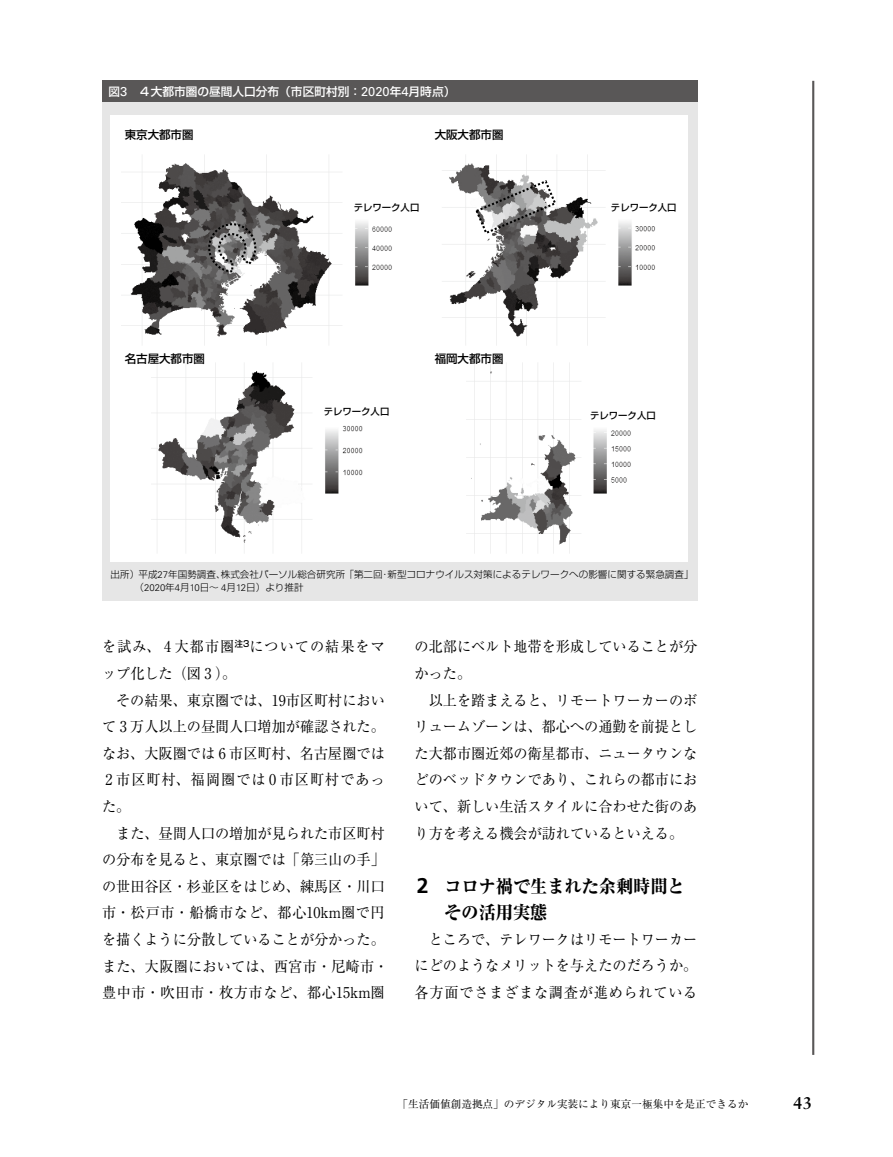
<style>
.page{position:relative;width:893px;height:1157px;background:#fff}
.page>*{position:absolute;margin:0;border:0;box-sizing:border-box;transform-origin:0 0}
.t1{font:800 18px/26.5px "Ryumin Pro";color:#000;scale:.95 1}
.t2{font:700 16.95px "Sabon LT Std";color:#000}
.t3{font:14.85px/26.5px "Ryumin Pro";color:#000;text-align:justify;scale:.95 1}
.t4{font:14.85px/26.5px "Ryumin Pro";letter-spacing:.07em;color:#000;scale:.95 1}
.t5{font:500 11.7px "Shin Go Pro";color:#fff}
.t6{font:500 11.4px "Shin Go Pro";color:#000}
.t7{font:10.65px "Ryumin Pro";color:#000}
.t8{font:300 9.6px/12.8px "Shin Go Pro";color:#000}
.t9{font:500 9.45px "Shin Go Pro";color:#000}
.s1{font-family:"Univers LT Std";font-weight:400;font-size:12.9px}
.s2{font-family:"Univers LT Std"}
.s3{font-family:"Frutiger LT Std";font-weight:700;font-size:21.3px}
</style>
<div class="page">
<hr style="left:812px;top:81px;width:2px;height:973px;background:#595757">
<div style="left:102px;top:81px;width:595px;height:21px;background:#595757"></div>
<div style="left:102px;top:102px;width:595px;height:499px;background:#e6e6e6"></div>
<div style="left:110px;top:115px;width:578px;height:446px;background:#fff"></div>
<img style="left:121px;top:155px;width:535px;height:398px">
<svg style="left:207px;top:222px;width:50px;height:51px;background:#868585"></svg>
<svg style="left:474px;top:179px;width:84px;height:57px"></svg>
<p class="t5" style="left:108px;top:82px;width:348px">図<span class="s1">3</span>　４大都市圏の昼間人口分布（市区町村別：<span class="s1">2020</span>年<span class="s1">4</span>月時点）</p>
<p class="t6" style="left:125px;top:126px;width:70px">東京大都市圏</p>
<p class="t6" style="left:435px;top:126px;width:70px">大阪大都市圏</p>
<p class="t9" style="left:354px;top:200px;width:67px">テレワーク人口</p>
<p class="t9" style="left:611px;top:200px;width:67px">テレワーク人口</p>
<p class="t6" style="left:125px;top:349px;width:82px">名古屋大都市圏</p>
<p class="t6" style="left:435px;top:349px;width:70px">福岡大都市圏</p>
<p class="t9" style="left:324px;top:404px;width:67px">テレワーク人口</p>
<p class="t9" style="left:590px;top:408px;width:67px">テレワーク人口</p>
<p class="t8" style="left:134px;top:567px;width:561px;text-indent:-24px">出所）平成<span class="s2">27</span>年国勢調査、株式会社パーソル総合研究所「第二回・新型コロナウイルス対策によるテレワークへの影響に関する緊急調査」（<span class="s2">2020</span>年<span class="s2">4</span>月<span class="s2">10</span>日～ <span class="s2">4</span>月<span class="s2">12</span>日）より推計</p>
<p class="t4" style="left:102px;top:632px;width:299px">を試み、 4 大都市圏<sup>注3</sup>についての結果をマップ化した（図 3 ）。</p>
<p class="t3" style="left:102px;top:685px;width:299px;text-indent:14px">その結果、東京圏では、19市区町村において 3 万人以上の昼間人口増加が確認された。なお、大阪圏では 6 市区町村、名古屋圏では2 市区町村、福岡圏では 0 市区町村であった。</p>
<p class="t3" style="left:102px;top:818px;width:303px;text-align:left;text-indent:14px">また、昼間人口の増加が見られた市区町村の分布を見ると、東京圏では「第三山の手」の世田谷区・杉並区をはじめ、練馬区・川口市・松戸市・船橋市など、都心10km圏で円を描くように分散していることが分かった。また、大阪圏においては、西宮市・尼崎市・豊中市・吹田市・枚方市など、都心15km圏</p>
<p class="t3" style="left:415px;top:632px;width:299px">の北部にベルト地帯を形成していることが分かった。</p>
<p class="t3" style="left:415px;top:685px;width:299px;text-indent:14px">以上を踏まえると、リモートワーカーのボリュームゾーンは、都心への通勤を前提とした大都市圏近郊の衛星都市、ニュータウンなどのベッドタウンであり、これらの都市において、新しい生活スタイルに合わせた街のあり方を考える機会が訪れているといえる。</p>
<p class="t1" style="left:444px;top:871px;width:254px;text-indent:-28px"><span class="s3">2</span> コロナ禍で生まれた余剰時間とその活用実態</p>
<p class="t3" style="left:415px;top:925px;width:299px;text-indent:14px">ところで、テレワークはリモートワーカーにどのようなメリットを与えたのだろうか。各方面でさまざまな調査が進められている</p>
<p class="t7" style="left:398px;top:1095px;width:352px">「生活価値創造拠点」のデジタル実装により東京一極集中を是正できるか</p>
<p class="t2" style="left:793px;top:1093px;width:20px">43</p>
</div>
